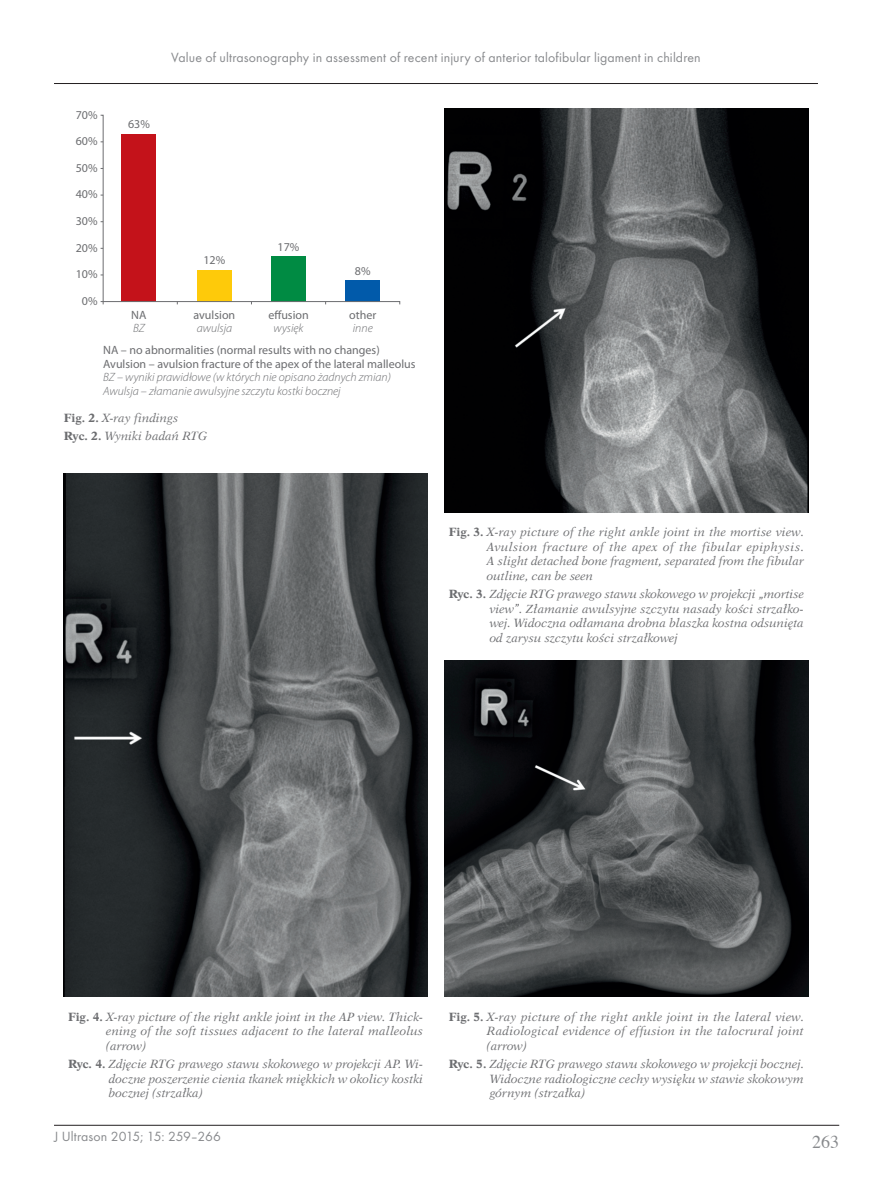
<style>
.page{position:relative;width:872px;height:1191px;background:#fff}
.page>*{position:absolute;margin:0;border:0;box-sizing:border-box;transform-origin:0 0}
.t1{font:18px "Times";color:#888a8d}
.t2{font:13.8px "Futura TCE";letter-spacing:.01em;color:#888a8d}
.t3{font:italic 12px/14.4px "Dutch 823 EU";color:#6c6d70;text-align:justify}
.t4{font:12px/13.5px "Myriad Pro";color:#6c6d70}
.t5{font:italic 300 12px/13.5px "Myriad Pro";color:#6c6d70}
.s1{font-weight:700;font-style:normal}
</style>
<div class="page">
<hr style="left:54px;top:1125px;width:785px;height:1px;background:#231f20">
<hr style="left:54px;top:83px;width:764px;height:1px;background:#231f20">
<svg style="left:100px;top:114px;width:300px;height:191px"></svg>
<img style="left:444px;top:108px;width:364px;height:404px">
<img style="left:64px;top:473px;width:363px;height:523px">
<img style="left:444px;top:660px;width:364px;height:336px">
<p class="t4" style="left:76px;top:108px;width:23px">70%</p>
<p class="t4" style="left:76px;top:134px;width:23px">60%</p>
<p class="t4" style="left:76px;top:161px;width:23px">50%</p>
<p class="t4" style="left:76px;top:187px;width:23px">40%</p>
<p class="t4" style="left:76px;top:214px;width:23px">30%</p>
<p class="t4" style="left:76px;top:241px;width:23px">20%</p>
<p class="t4" style="left:76px;top:267px;width:23px">10%</p>
<p class="t4" style="left:82px;top:294px;width:17px">0%</p>
<p class="t2" style="left:171px;top:51px;width:531px">Value of ultrasonography in assessment of recent injury of anterior talofibular ligament in children</p>
<p class="t4" style="left:128px;top:117px;width:23px">63%</p>
<p class="t4" style="left:203px;top:253px;width:23px">12%</p>
<p class="t4" style="left:278px;top:240px;width:23px">17%</p>
<p class="t4" style="left:355px;top:264px;width:17px">8%</p>
<p class="t4" style="left:268px;top:308px;width:42px">effusion</p>
<p class="t5" style="left:273px;top:321px;width:31px">wysięk</p>
<p class="t4" style="left:349px;top:308px;width:29px">other</p>
<p class="t5" style="left:353px;top:321px;width:21px">inne</p>
<p class="t4" style="left:103px;top:343px;width:314px">NA – no abnormalities (normal results with no changes)<br>Avulsion – avulsion fracture of the apex of the lateral malleolus</p>
<p class="t5" style="left:103px;top:370px;width:289px">BZ – wyniki prawidłowe (w których nie opisano żadnych zmian)<br>Awulsja – złamanie awulsyjne szczytu kostki bocznej</p>
<p class="t4" style="left:193px;top:308px;width:43px">avulsion</p>
<p class="t5" style="left:197px;top:321px;width:37px">awulsja</p>
<p class="t4" style="left:131px;top:308px;width:17px">NA</p>
<p class="t5" style="left:133px;top:321px;width:13px">BZ</p>
<p class="t3" style="left:64px;top:408px;width:145px;line-height:18.6px"><span class="s1">Fig. 2.</span> X-ray findings<br><span class="s1">Ryc. 2.</span> Wyniki badań RTG</p>
<p class="t3" style="left:487px;top:525px;width:318px;text-indent:-38px"><span class="s1">Fig. 3.</span> X-ray picture of the right ankle joint in the mortise view.<br>Avulsion fracture of the apex of the fibular epiphysis.<br>A slight detached bone fragment, separated from the fibular outline, can be seen</p>
<p class="t3" style="left:489px;top:587px;width:316px;text-indent:-41px"><span class="s1">Ryc. 3.</span> Zdjęcie RTG prawego stawu skokowego w projekcji „mortise view”. Złamanie awulsyjne szczytu nasady kości strzałko&shy;wej. Widoczna odłamana drobna blaszka kostna odsunięta od zarysu szczytu kości strzałkowej</p>
<p class="t3" style="left:106px;top:1009px;width:318px;text-indent:-38px"><span class="s1">Fig. 4.</span> X-ray picture of the right ankle joint in the AP view. Thick&shy;ening of the soft tissues adjacent to the lateral malleolus (arrow)</p>
<p class="t3" style="left:109px;top:1056px;width:316px;text-indent:-41px"><span class="s1">Ryc. 4.</span> Zdjęcie RTG prawego stawu skokowego w projekcji AP. Wi&shy;doczne poszerzenie cienia tkanek miękkich w okolicy kostki bocznej (strzałka)</p>
<p class="t2" style="left:54px;top:1130px;width:168px">J Ultrason 2015; 15: 259–266</p>
<p class="t3" style="left:487px;top:1009px;width:318px;text-indent:-38px"><span class="s1">Fig. 5.</span> X-ray picture of the right ankle joint in the lateral view.<br>Radiological evidence of effusion in the talocrural joint (arrow)</p>
<p class="t3" style="left:489px;top:1056px;width:316px;text-indent:-41px"><span class="s1">Ryc. 5.</span> Zdjęcie RTG prawego stawu skokowego w projekcji bocznej.<br>Widoczne radiologiczne cechy wysięku w stawie skokowym górnym (strzałka)</p>
<h1 class="t1" style="left:812px;top:1134px;width:28px">263</h1>
</div>
